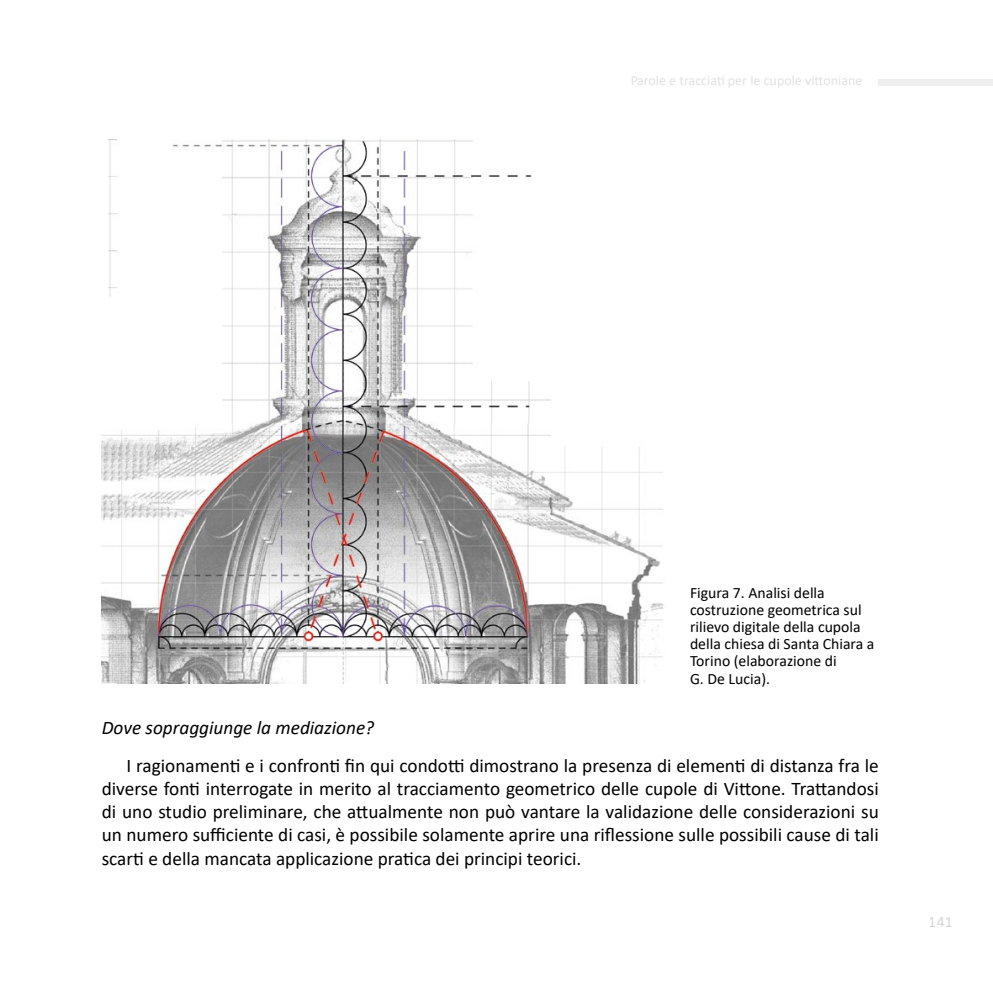
<style>
.page{position:relative;width:993px;height:993px;background:#fff}
.page>*{position:absolute;margin:0;border:0;box-sizing:border-box;transform-origin:0 0}
.t1{font:19.25px/23.1px "Calibri";color:#000;text-align:justify}
.t2{font:italic 19.25px "Calibri";color:#000}
.t3{font:15.75px/17.2px "Calibri";color:#000}
.t4{font:15.75px "Calibri";color:#b5b4b4}
.t5{font:14px "Calibri";color:#c9c9c9}
</style>
<div class="page">
<div style="left:878px;top:79px;width:114px;height:6px;background:#f0efef"></div>
<img style="left:102px;top:139px;width:562px;height:544px">
<p class="t5" style="left:630px;top:71px;width:234px">Parole e tracciati per le cupole vittoniane</p>
<p class="t3" style="left:689px;top:583px;width:186px">Figura 7. Analisi della costruzione geometrica sul rilievo digitale della cupola della chiesa di Santa Chiara a<br>Torino (elaborazione di<br>G. De Lucia).</p>
<p class="t2" style="left:102px;top:714px;width:274px">Dove sopraggiunge la mediazione?</p>
<p class="t1" style="left:102px;top:753px;width:778px;text-indent:25px">I ragionamenti e i confronti fin qui condotti dimostrano la presenza di elementi di distanza fra le diverse fonti interrogate in merito al tracciamento geometrico delle cupole di Vittone. Trattandosi di uno studio preliminare, che attualmente non può vantare la validazione delle considerazioni su un numero sufficiente di casi, è possibile solamente aprire una riflessione sulle possibili cause di tali scarti e della mancata applicazione pratica dei principi teorici.</p>
<p class="t4" style="left:928px;top:910px;width:25px">141</p>
</div>
